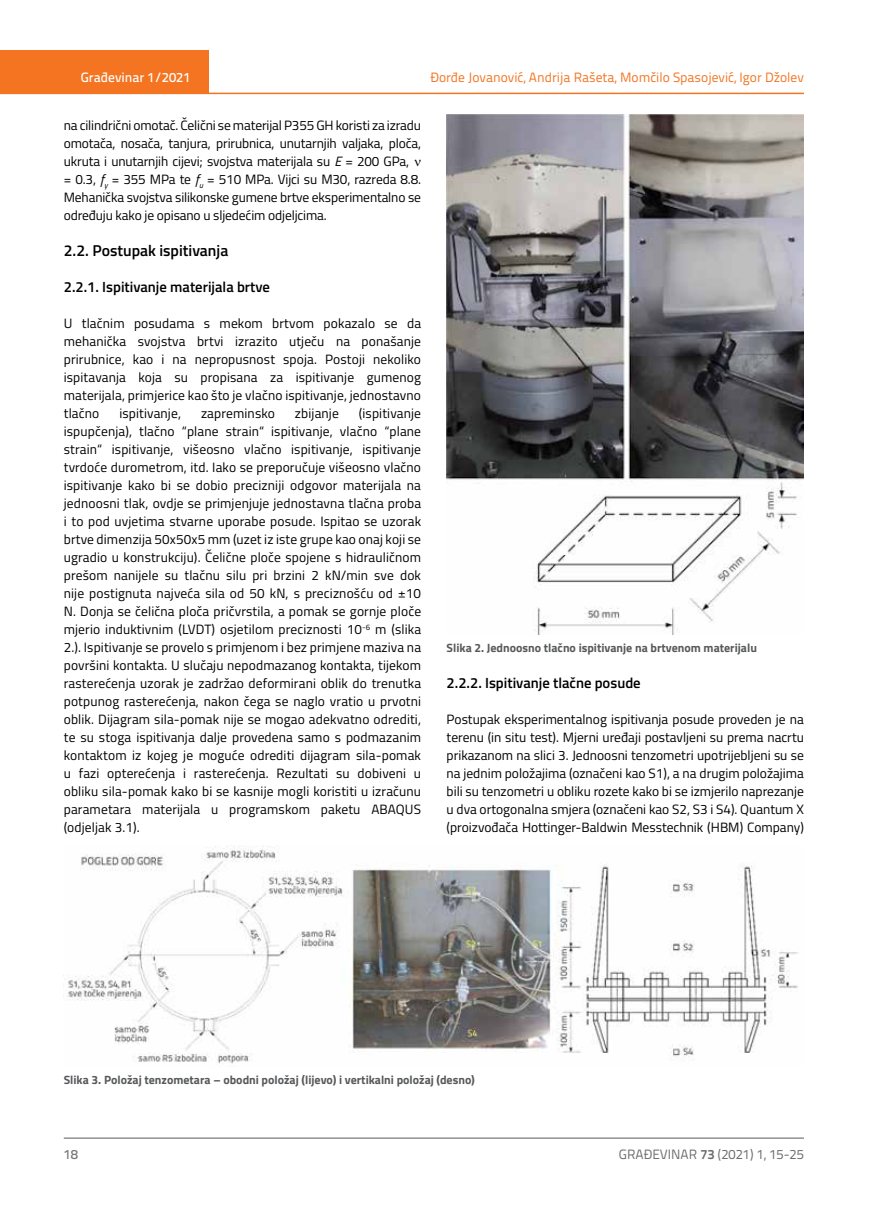
<style>
.page{position:relative;width:872px;height:1212px;background:#fff}
.page>*{position:absolute;margin:0;border:0;box-sizing:border-box;transform-origin:0 0}
.t1{font:600 15.75px "Titillium";color:#000}
.t2{font:600 14.7px "Titillium";color:#000}
.t3{font:13.5px/18px "Titillium";letter-spacing:-.01em;color:#000;text-align:justify}
.t4{font:13.5px "Titillium Text 22 L";color:#f47421}
.t5{font:13.5px "Titillium";letter-spacing:.01em;color:#000}
.t6{font:13.5px "Titillium Text 22 L";color:#6d6e71}
.t7{font:500 13.5px "Titillium Text 22 L";color:#fff}
.t8{font:500 13.5px "Titillium Text 22 L";color:#797a7d}
.t9{font:700 12px "Titillium";color:#58595b}
.s1{font-style:italic}
.s2{font-weight:700}
</style>
<div class="page">
<div style="left:0;top:50px;width:208px;height:44px;background:#f47421"></div>
<hr style="left:0;top:93px;width:804px;height:1px;background:#f47421">
<hr style="left:64px;top:1138px;width:740px;height:1px;background:#58595b">
<img style="left:447px;top:115px;width:357px;height:519px">
<img style="left:67px;top:846px;width:732px;height:218px">
<p class="t7" style="left:81px;top:67px;width:111px">Građevinar 1/2021</p>
<p class="t4" style="left:430px;top:68px;width:375px">Đorđe Jovanović, Andrija Rašeta, Momčilo Spasojević, Igor Džolev</p>
<p class="t3" style="left:64px;top:115px;width:359px;text-align:left">na cilindrični omotač. Čelični se materijal P355 GH koristi za izradu omotača, nosača, tanjura, prirubnica, unutarnjih valjaka, ploča, ukruta i unutarnjih cijevi; svojstva materijala su <span class="s1">E</span> = 200 GPa,<br>= 0.3, <span class="s1">f</span><sub>y</sub> = 355 MPa te <span class="s1">f</span><sub>u</sub> = 510 MPa. Vijci su M30, razreda 8.8.<br>Mehanička svojstva silikonske gumene brtve eksperimentalno se određuju kako je opisano u sljedećim odjeljcima.</p>
<p class="t1" style="left:64px;top:238px;width:166px">2.2. Postupak ispitivanja</p>
<p class="t2" style="left:64px;top:275px;width:208px">2.2.1. Ispitivanje materijala brtve</p>
<p class="t3" style="left:64px;top:313px;width:359px">U tlačnim posudama s mekom brtvom pokazalo se da mehanička svojstva brtvi izrazito utječu na ponašanje prirubnice, kao i na nepropusnost spoja. Postoji nekoliko ispitavanja koja su propisana za ispitivanje gumenog materijala, primjerice kao što je vlačno ispitivanje, jednostavno tlačno</p>
<p class="t3" style="left:64px;top:403px;width:359px;text-indent:295px">(ispitivanje ispupčenja), tlačno “plane strain“ ispitivanje, vlačno “plane strain“ ispitivanje, višeosno vlačno ispitivanje, ispitivanje tvrdoće durometrom, itd. Iako se preporučuje višeosno vlačno ispitivanje kako bi se dobio precizniji odgovor materijala na jednoosni tlak, ovdje se primjenjuje jednostavna tlačna proba i to pod uvjetima stvarne uporabe posude. Ispitao se uzorak brtve dimenzija 50x50x5 mm (uzet iz iste grupe kao onaj koji se ugradio u konstrukciju). Čelične ploče spojene s hidrauličnom prešom nanijele su tlačnu silu pri brzini 2 kN/min sve dok nije postignuta najveća sila od 50 kN, s preciznošću od ±10<br>N. Donja se čelična ploča pričvrstila, a pomak se gornje ploče mjerio induktivnim (LVDT) osjetilom preciznosti 10<sup>-6</sup> m (slika 2.). Ispitivanje se provelo s primjenom i bez primjene maziva na površini kontakta. U slučaju nepodmazanog kontakta, tijekom rasterećenja uzorak je zadržao deformirani oblik do trenutka potpunog rasterećenja, nakon čega se naglo vratio u prvotni oblik. Dijagram sila-pomak nije se mogao adekvatno odrediti, te su stoga ispitivanja dalje provedena samo s podmazanim kontaktom iz kojeg je moguće odrediti dijagram sila-pomak u fazi opterećenja i rasterećenja. Rezultati su dobiveni u obliku sila-pomak kako bi se kasnije mogli koristiti u izračunu parametara materijala u programskom paketu ABAQUS (odjeljak 3.1).</p>
<p class="t5" style="left:119px;top:403px;width:63px">ispitivanje,</p>
<p class="t5" style="left:201px;top:403px;width:75px">zapreminsko</p>
<p class="t5" style="left:295px;top:403px;width:45px">zbijanje</p>
<p class="t9" style="left:446px;top:639px;width:312px">Slika 2. Jednoosno tlačno ispitivanje na brtvenom materijalu</p>
<p class="t2" style="left:446px;top:672px;width:196px">2.2.2. Ispitivanje tlačne posude</p>
<p class="t3" style="left:446px;top:710px;width:359px">Postupak eksperimentalnog ispitivanja posude proveden je na terenu (in situ test). Mjerni uređaji postavljeni su prema nacrtu prikazanom na slici 3. Jednoosni tenzometri upotrijebljeni su se na jednim položajima (označeni kao S1), a na drugim položajima bili su tenzometri u obliku rozete kako bi se izmjerilo naprezanje u dva ortogonalna smjera (označeni kao S2, S3 i S4). Quantum X (proizvođača Hottinger-Baldwin Messtechnik (HBM) Company)</p>
<p class="t9" style="left:64px;top:1071px;width:412px">Slika 3. Položaj tenzometara – obodni položaj (lijevo) i vertikalni položaj (desno)</p>
<p class="t8" style="left:64px;top:1144px;width:16px">18</p>
<p class="t6" style="left:619px;top:1144px;width:186px">GRAĐEVINAR <span class="s2">73</span> (2021) 1, 15-25</p>
</div>
